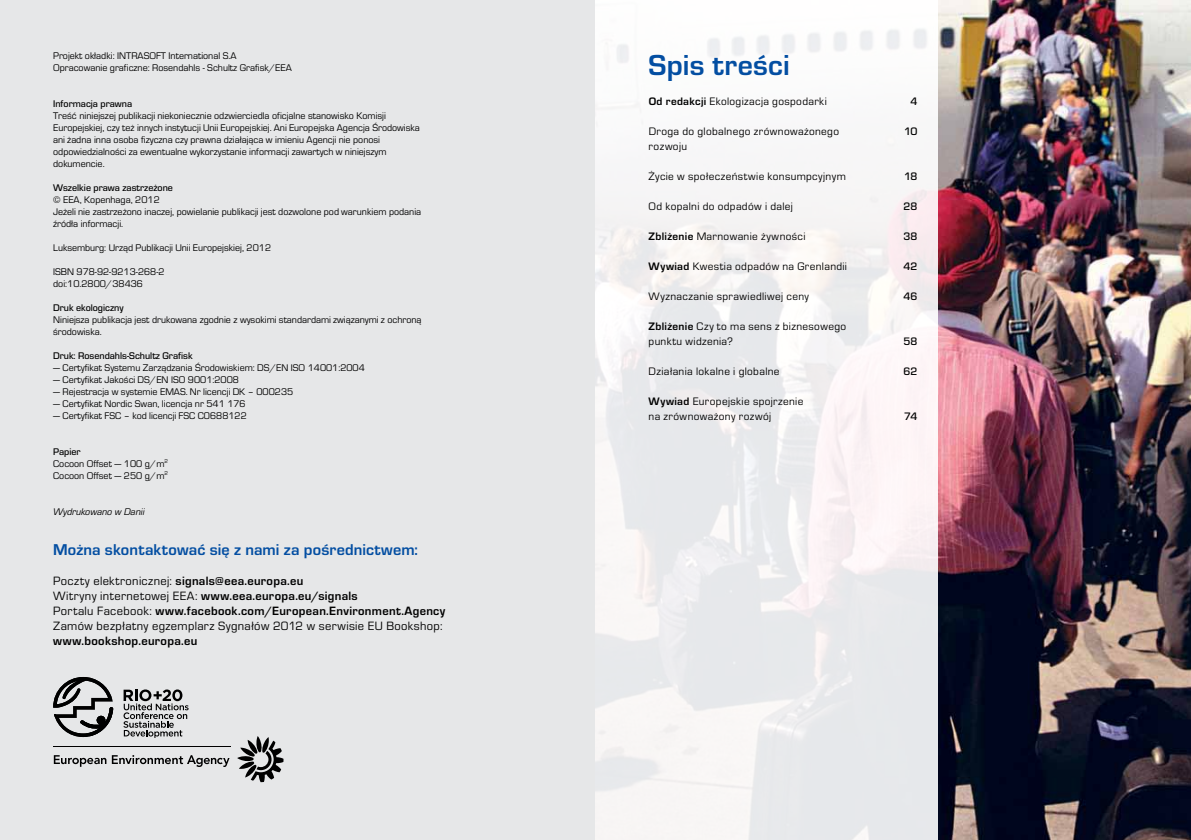
<style>
.page{position:relative;width:1191px;height:840px;background:#fff}
.page>*{position:absolute;margin:0;border:0;box-sizing:border-box;transform-origin:0 0}
.t1{font:700 30px "Eurostile OT";letter-spacing:.005em;color:#034ea2}
.t2{font:700 16.25px "Eurostile OT";letter-spacing:.005em;color:#034ea2}
.t3{font:12.5px/15px "Eurostile OT";letter-spacing:.03em;color:#000}
.t4{font:700 12.5px "Eurostile OT";letter-spacing:.025em;color:#000}
.t5{font:11.25px/15px "Eurostile OT";letter-spacing:.03em;color:#000}
.t6{font:500 11.25px "Eurostile OT";letter-spacing:.005em;color:#000}
.t7{font:10px/12px "Eurostile OT";color:#000}
.t8{font:500 10px "Eurostile OT";color:#000}
.t9{font:italic 10px "Eurostile OT";color:#000}
.s1{font-weight:500}
.s2{font-weight:700}
</style>
<div class="page">
<img style="left:937px;top:0;width:254px;height:840px">
<div style="left:0;top:0;width:937px;height:840px;background:linear-gradient(to right,#e2e4e5,#f3f2f3)"></div>
<div style="left:46px;top:668px;width:244px;height:123px;background:#e6e7e8"></div>
<svg style="left:53px;top:677px;width:60px;height:60px"></svg>
<svg style="left:123px;top:689px;width:66px;height:49px"></svg>
<svg style="left:54px;top:755px;width:52px;height:12px"></svg>
<svg style="left:112px;top:755px;width:117px;height:12px"></svg>
<svg style="left:237px;top:736px;width:46px;height:46px"></svg>
<hr style="left:54px;top:746px;width:177px;height:1px;background:#000">
<p class="t7" style="left:53px;top:49px;width:240px">Projekt okładki: INTRASOFT International S.A<br>Opracowanie graficzne: Rosendahls - Schultz Grafisk/EEA</p>
<p class="t8" style="left:53px;top:98px;width:81px">Informacja prawna</p>
<p class="t7" style="left:53px;top:109px;width:368px">Treść niniejszej publikacji niekoniecznie odzwierciedla oficjalne stanowisko Komisji Europejskiej, czy też innych instytucji Unii Europejskiej. Ani Europejska Agencja Środowiska ani żadna inna osoba fizyczna czy prawna działająca w imieniu Agencji nie ponosi odpowiedzialności za ewentualne wykorzystanie informacji zawartych w niniejszym dokumencie.</p>
<p class="t8" style="left:53px;top:182px;width:121px">Wszelkie prawa zastrzeżone</p>
<p class="t7" style="left:53px;top:193px;width:369px">© EEA, Kopenhaga, 2012<br>Jeżeli nie zastrzeżono inaczej, powielanie publikacji jest dozwolone pod warunkiem podania źródła informacji.</p>
<p class="t7" style="left:53px;top:241px;width:219px">Luksemburg: Urząd Publikacji Unii Europejskiej, 2012</p>
<p class="t7" style="left:53px;top:265px;width:113px">ISBN 978-92-9213-268-2 doi:10.2800/38436</p>
<p class="t8" style="left:53px;top:302px;width:72px">Druk ekologiczny</p>
<p class="t7" style="left:53px;top:313px;width:370px">Niniejsza publikacja jest drukowana zgodnie z wysokimi standardami związanymi z ochroną środowiska.</p>
<p class="t8" style="left:53px;top:350px;width:141px">Druk: Rosendahls-Schultz Grafisk</p>
<p class="t7" style="left:53px;top:361px;width:313px">— Certyfikat Systemu Zarządzania Środowiskiem: DS/EN ISO 14001:2004</p>
<p class="t7" style="left:53px;top:373px;width:187px">— Certyfikat Jakości DS/EN ISO 9001:2008</p>
<p class="t7" style="left:53px;top:385px;width:242px">— Rejestracja w systemie EMAS. Nr licencji DK – 000235</p>
<p class="t7" style="left:53px;top:397px;width:194px">— Certyfikat Nordic Swan, licencja nr 541 176</p>
<p class="t7" style="left:53px;top:409px;width:195px">— Certyfikat FSC – kod licencji FSC C0688122</p>
<p class="t7" style="left:53px;top:445px;width:116px"><span class="s1">Papier<br></span>Cocoon Offset — 100 g/m<sup>2<br></sup>Cocoon Offset — 250 g/m<sup>2</sup></p>
<p class="t9" style="left:53px;top:506px;width:93px">Wydrukowano w Danii</p>
<h2 class="t2" style="left:53px;top:541px;width:366px">Można skontaktować się z nami za pośrednictwem:</h2>
<p class="t3" style="left:53px;top:574px;width:394px">Poczty elektronicznej: <span class="s2">signals@eea.europa.eu<br></span>Witryny internetowej EEA: <span class="s2">www.eea.europa.eu/signals<br></span>Portalu Facebook: <span class="s2">www.facebook.com/European.Environment.Agency </span>Zamów bezpłatny egzemplarz Sygnałów 2012 w serwisie EU Bookshop:</p>
<p class="t4" style="left:53px;top:634px;width:146px">www.bookshop.europa.eu</p>
<h1 class="t1" style="left:648px;top:48px;width:143px">Spis treści</h1>
<p class="t5" style="left:648px;top:94px;width:180px"><span class="s2">Od redakcji</span> Ekologizacja gospodarki</p>
<p class="t5" style="left:648px;top:124px;width:192px">Droga do globalnego zrównoważonego rozwoju</p>
<p class="t5" style="left:648px;top:169px;width:199px">Życie w społeczeństwie konsumpcyjnym</p>
<p class="t5" style="left:648px;top:199px;width:146px">Od kopalni do odpadów i dalej</p>
<p class="t5" style="left:648px;top:229px;width:158px"><span class="s2">Zbliżenie</span> Marnowanie żywności</p>
<p class="t5" style="left:648px;top:259px;width:200px"><span class="s2">Wywiad</span> Kwestia odpadów na Grenlandii</p>
<p class="t5" style="left:648px;top:289px;width:162px">Wyznaczanie sprawiedliwej ceny</p>
<p class="t5" style="left:648px;top:319px;width:199px"><span class="s2">Zbliżenie</span> Czy to ma sens z biznesowego punktu widzenia?</p>
<p class="t5" style="left:648px;top:364px;width:132px">Działania lokalne i globalne</p>
<p class="t5" style="left:648px;top:394px;width:156px"><span class="s2">Wywiad</span> Europejskie spojrzenie na zrównoważony rozwój</p>
<p class="t6" style="left:910px;top:95px;width:8px">4</p>
<p class="t6" style="left:904px;top:125px;width:15px">10</p>
<p class="t6" style="left:904px;top:170px;width:15px">18</p>
<p class="t6" style="left:903px;top:200px;width:15px">28</p>
<p class="t6" style="left:903px;top:230px;width:16px">38</p>
<p class="t6" style="left:903px;top:260px;width:16px">42</p>
<p class="t6" style="left:903px;top:290px;width:16px">46</p>
<p class="t6" style="left:903px;top:335px;width:16px">58</p>
<p class="t6" style="left:903px;top:365px;width:16px">62</p>
<p class="t6" style="left:904px;top:410px;width:15px">74</p>
</div>
